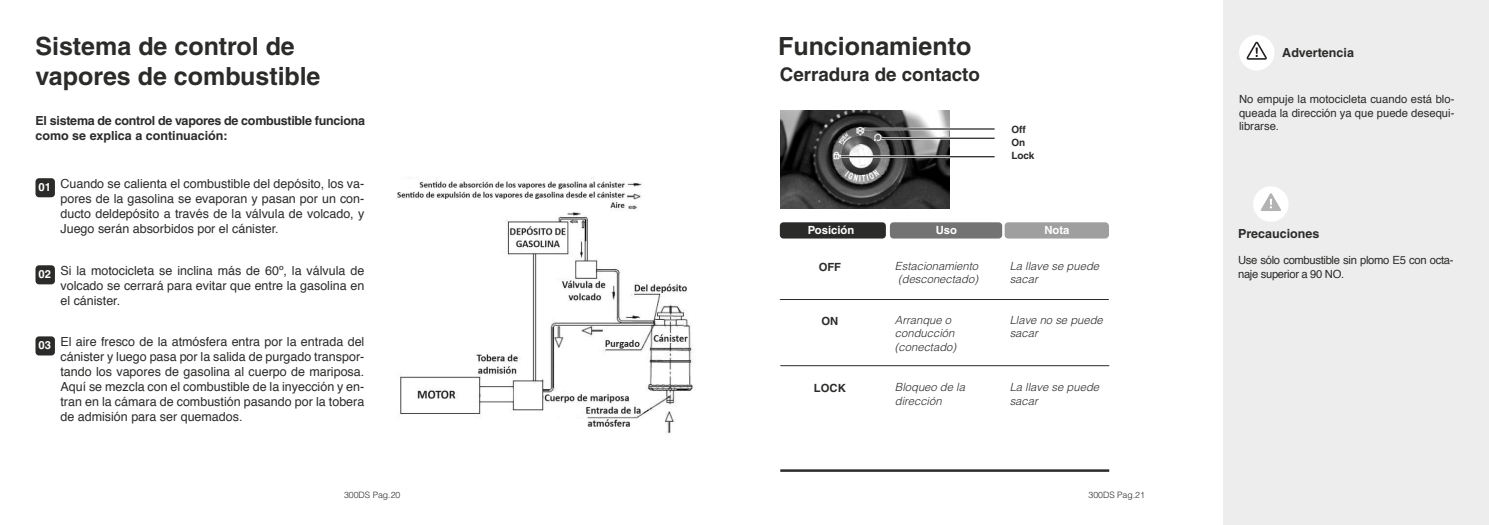
<style>
.page{position:relative;width:1489px;height:525px;background:#fff}
.page>*{position:absolute;margin:0;border:0;box-sizing:border-box;transform-origin:0 0}
.t1{font:700 25px/30px "Helvetica LT";color:#2b2b2a}
.t2{font:700 18.75px "Helvetica LT";color:#2b2b2a}
.t3{font:12.5px/15px "Helvetica";color:#2b2b2a;text-align:justify}
.t4{font:700 12.5px/15px "Helvetica LT";letter-spacing:-.015em;color:#2b2b2a}
.t5{font:italic 300 11.25px/13.5px "Helvetica LT";color:#2b2b2a}
.t6{font:11.25px/13.5px "Helvetica";color:#2b2b2a;text-align:justify}
.t7{font:11.25px/13.5px "Helvetica";letter-spacing:-.03em;color:#2b2b2a}
.t8{font:700 11.25px "Helvetica LT";color:#fff}
.t9{font:700 11.25px "Helvetica LT";color:#2b2b2a}
.t10{font:700 10px/12.5px "Helvetica LT";color:#2b2b2a}
.t11{font:300 8.75px "Helvetica LT";color:#2b2b2a}
</style>
<div class="page">
<img style="left:397px;top:176px;width:296px;height:257px">
<div style="left:35px;top:178px;width:20px;height:19px;background:#2b2b2a;border-radius:4px"></div>
<div style="left:35px;top:265px;width:20px;height:19px;background:#2b2b2a;border-radius:4px"></div>
<div style="left:35px;top:336px;width:20px;height:19px;background:#2b2b2a;border-radius:4px"></div>
<div style="left:779px;top:222px;width:106px;height:16px;background:#2b2b2a;border-radius:4px"></div>
<div style="left:1004px;top:222px;width:104px;height:16px;background:#9f9f9f;border-radius:4px"></div>
<hr style="left:779px;top:299px;width:329px;height:1px;background:#2b2b2a">
<hr style="left:780px;top:469px;width:329px;height:2px;background:#2b2b2a">
<hr style="left:780px;top:365px;width:329px;height:1px;background:#2b2b2a">
<div style="left:1223px;top:0;width:265px;height:524px;background:#ededed"></div>
<div style="left:1238px;top:35px;width:36px;height:35px;background:#fff;border-radius:50%"></div>
<svg style="left:1246px;top:42px;width:20px;height:18px"></svg>
<div style="left:889px;top:222px;width:113px;height:16px;background:#737373;border-radius:4px"></div>
<div style="left:1252px;top:186px;width:36px;height:36px;background:#fff;border-radius:50%"></div>
<svg style="left:1261px;top:193px;width:20px;height:18px"></svg>
<img style="left:780px;top:111px;width:169px;height:97px">
<hr style="left:880px;top:137px;width:114px;height:2px;background:#fff">
<hr style="left:863px;top:128px;width:131px;height:2px;background:#fff">
<hr style="left:840px;top:155px;width:154px;height:3px;background:#fff">
<hr style="left:881px;top:137px;width:113px;height:2px;background:#252422">
<hr style="left:864px;top:128px;width:130px;height:1px;background:#252422">
<hr style="left:840px;top:156px;width:154px;height:1px;background:#252422">
<h1 class="t1" style="left:35px;top:31px;width:286px">Sistema de control de vapores de combustible</h1>
<p class="t4" style="left:35px;top:113px;width:331px">El sistema de control de vapores de combustible funciona como se explica a continuación:</p>
<p class="t8" style="left:39px;top:180px;width:14px">01</p>
<p class="t3" style="left:60px;top:176px;width:305px">Cuando se calienta el combustible del depósito, los va&shy;pores de la gasolina se evaporan y pasan por un con&shy;ducto deldepósito a través de la válvula de volcado, y Juego serán absorbidos por el cánister.</p>
<p class="t8" style="left:39px;top:267px;width:14px">02</p>
<p class="t3" style="left:60px;top:263px;width:305px">Si la motocicleta se inclina más de 60º, la válvula de volcado se cerrará para evitar que entre la gasolina en el cánister.</p>
<p class="t8" style="left:39px;top:338px;width:14px">03</p>
<p class="t3" style="left:60px;top:334px;width:305px">El aire fresco de la atmósfera entra por la entrada del cánister y luego pasa por la salida de purgado transpor&shy;tando los vapores de gasolina al cuerpo de mariposa.<br>Aquí se mezcla con el combustible de la inyección y en&shy;tran en la cámara de combustión pasando por la tobera de admisión para ser quemados.</p>
<h1 class="t1" style="left:778px;top:31px;width:195px">Funcionamiento</h1>
<h2 class="t2" style="left:779px;top:63px;width:202px">Cerradura de contacto</h2>
<p class="t10" style="left:1011px;top:123px;width:16px">Off<br>On</p>
<p class="t10" style="left:1011px;top:149px;width:25px">Lock</p>
<p class="t8" style="left:807px;top:223px;width:48px">Posición</p>
<p class="t8" style="left:1044px;top:223px;width:26px">Nota</p>
<p class="t8" style="left:935px;top:223px;width:23px">Uso</p>
<p class="t9" style="left:818px;top:259px;width:24px">OFF</p>
<p class="t9" style="left:821px;top:313px;width:18px">ON</p>
<p class="t9" style="left:814px;top:381px;width:33px">LOCK</p>
<p class="t5" style="left:894px;top:258px;width:85px">Estacionamiento (desconectado)</p>
<p class="t5" style="left:894px;top:312px;width:63px">Arranque o conducción (conectado)</p>
<p class="t5" style="left:894px;top:380px;width:72px">Bloqueo de la dirección</p>
<p class="t5" style="left:1009px;top:258px;width:91px">La llave se puede sacar</p>
<p class="t5" style="left:1009px;top:312px;width:95px">Llave no se puede sacar</p>
<p class="t5" style="left:1009px;top:380px;width:91px">La llave se puede sacar</p>
<p class="t11" style="left:344px;top:489px;width:58px">300DS Pag.20</p>
<p class="t11" style="left:1088px;top:489px;width:58px">300DS Pag.21</p>
<p class="t4" style="left:1282px;top:45px;width:73px">Advertencia</p>
<p class="t6" style="left:1238px;top:93px;width:217px">No empuje la motocicleta cuando está blo&shy;queada la dirección ya que puede desequi&shy;librarse.</p>
<p class="t4" style="left:1237px;top:226px;width:83px">Precauciones</p>
<p class="t7" style="left:1237px;top:253px;width:217px">Use sólo combustible sin plomo E5 con octa&shy;naje superior a 90 NO.</p>
</div>
